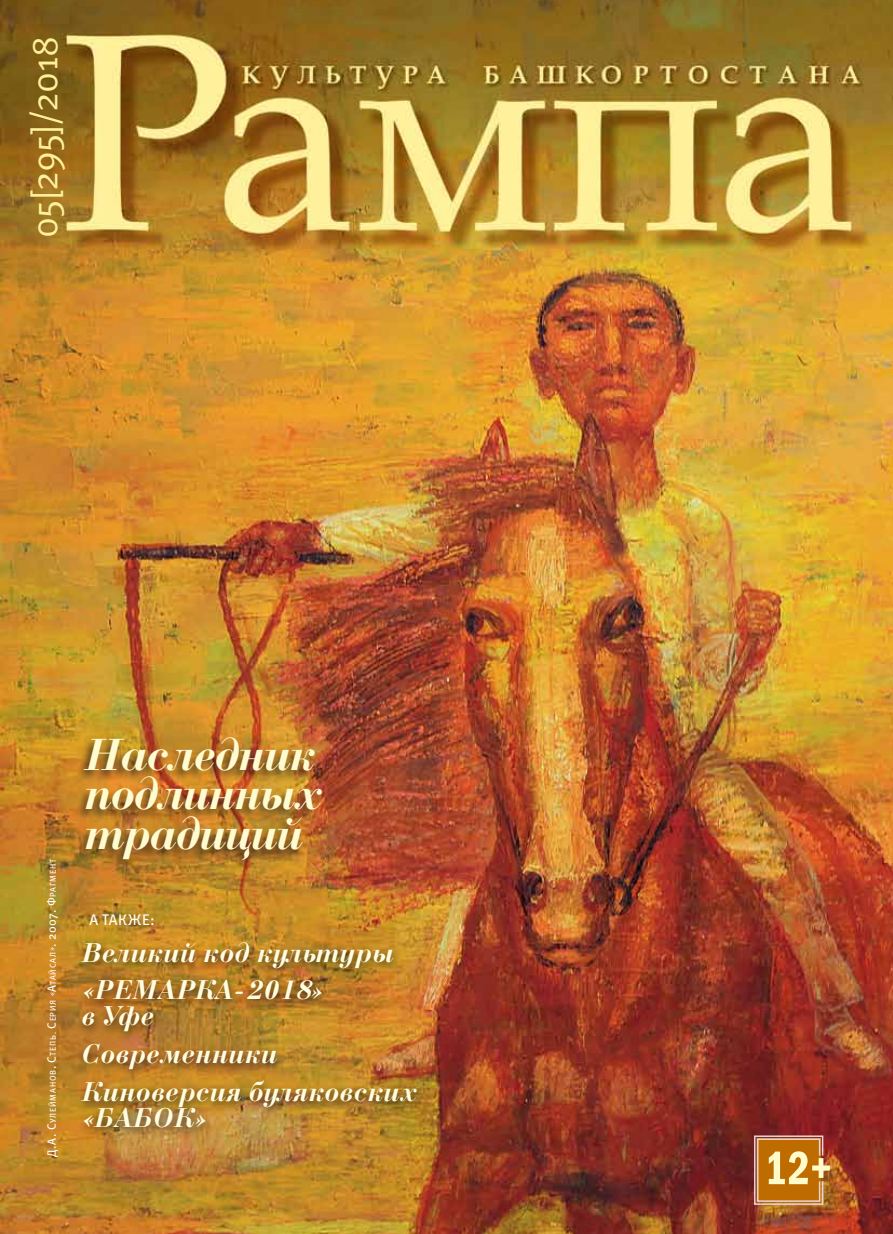
<style>
.page{position:relative;width:893px;height:1234px;background:#fff}
.page>*{position:absolute;margin:0;border:0;box-sizing:border-box;transform-origin:0 0}
.t1{font:italic 700 46.35px/39.3px "Bodoni C";letter-spacing:-.03em;color:#fffbd1}
.t2{font:36.9px "Meta Normal C";letter-spacing:-.01em;color:#fff09c}
.t3{font:italic 700 28.05px/37.7px "Bodoni C";letter-spacing:.01em;color:#fffce0}
.t4{font:15.3px "Meta Book C";letter-spacing:.04em;color:#fffded}
.t5{font:8.4px "Meta Book C";letter-spacing:.09em;color:#fff}
.s1{font-size:12px}
.s2{font-family:"Garamond Narrow C";font-size:12px}
</style>
<div class="page">
<img style="left:0;top:0;width:893px;height:1233px">
<div style="left:75px;top:936px;width:352px;height:203px;background:#171514;opacity:.75"></div>
<div style="left:73px;top:735px;width:253px;height:138px;background:#171514;opacity:.75"></div>
<svg style="left:753px;top:1134px;width:77px;height:71px;background:#c6873e"></svg>
<h2 class="t2" style="left:24px;top:238px;width:204px;rotate:-90deg">05[295]/2018</h2>
<p class="t5" style="left:48px;top:1156px;width:299px;rotate:-90deg"><span class="s1">Д.А. С</span>УЛЕЙМАНОВ<span class="s1">. С</span>ТЕПЬ<span class="s2">.</span> <span class="s1">С</span>ЕРИЯ <span class="s2">«</span><span class="s1">А</span>ТАЙСАЛ<span class="s2">»</span><span class="s1">. 2007. Ф</span>РАГМЕНТ</p>
<h1 class="t1" style="left:85px;top:737px;width:239px">Наследник подлинных традиций</h1>
<p class="t4" style="left:90px;top:911px;width:67px">А ТАКЖЕ:</p>
<p class="t3" style="left:82px;top:934px;width:314px">Великий код культуры «РЕМАРКА-2018»</p>
<p class="t3" style="left:82px;top:998px;width:337px">в Уфе<br>Современники<br>Киноверсия буляковских</p>
<p class="t3" style="left:82px;top:1099px;width:127px">«БАБОК»</p>
</div>
